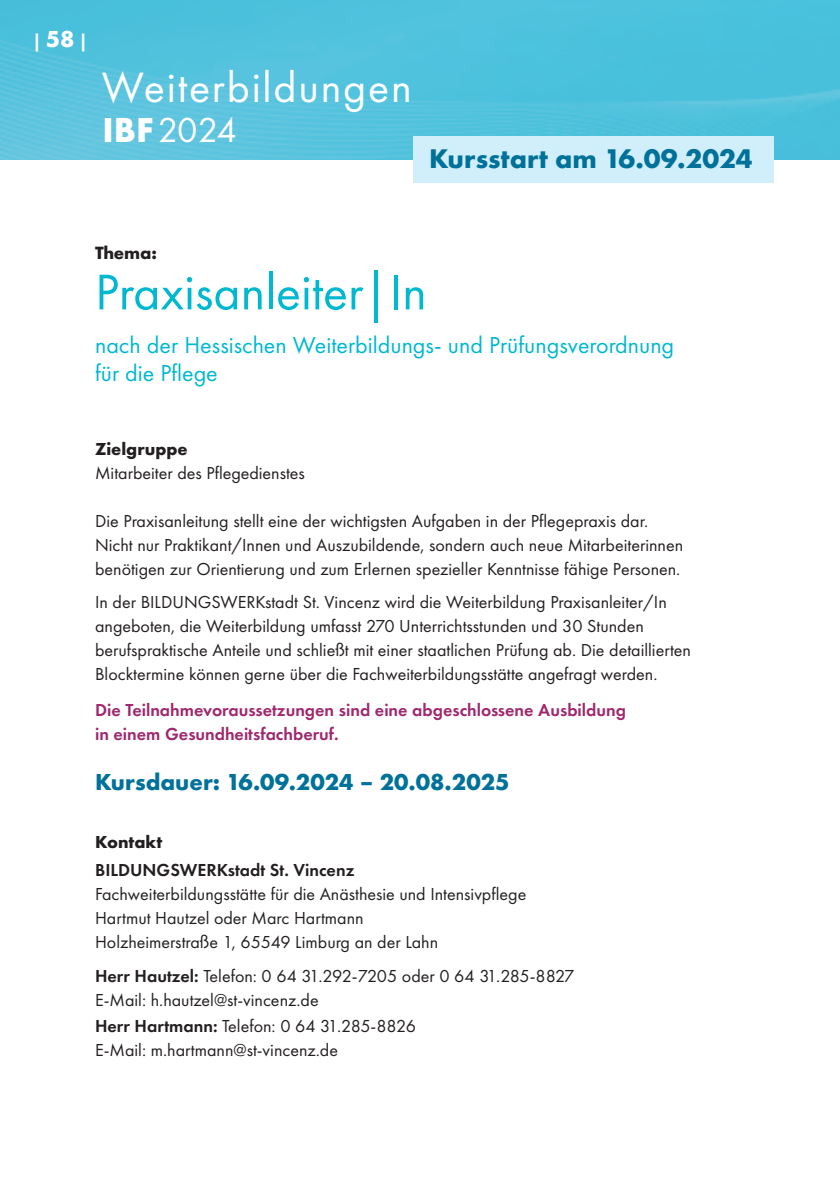
<style>
.page{position:relative;width:840px;height:1191px;background:#fff}
.page>*{position:absolute;margin:0;border:0;box-sizing:border-box;transform-origin:0 0}
.t1{font:52px "Futura PT";color:#00b8d0}
.t2{font:44px "Futura PT";letter-spacing:.04em;color:#fff}
.t3{font:36px "Futura PT";color:#fff}
.t4{font:700 28px "Futura PT";color:#007199}
.t5{font:24px/28px "Futura PT";color:#00b8d0}
.t6{font:700 24px "Futura PT";color:#007199}
.t7{font:700 18.4px "Futura PT";letter-spacing:-.01em;color:#231f20}
.t8{font:18px/24px "Futura PT";color:#231f20}
.t9{font:600 18px/24px "Futura PT";color:#9f286e}
.t10{font:600 18px "Futura PT";color:#231f20}
.t11{font:700 18px "Futura PT";color:#231f20}
.t12{font:700 18px "Futura PT";color:#fff}
.s1{font-size:24px}
.s2{font-weight:700}
.s3{font-weight:600}
</style>
<div class="page">
<img style="left:0;top:0;width:839px;height:160px">
<div style="left:412px;top:136px;width:361px;height:47px;background:#d1eefb"></div>
<p class="t12" style="left:33px;top:29px;width:57px">| <span class="s1">58</span> |</p>
<h2 class="t2" style="left:102px;top:61px;width:311px">Weiterbildungen</h2>
<h3 class="t3" style="left:102px;top:108px;width:136px"><span class="s2">IBF</span> 2024</h3>
<h3 class="t4" style="left:429px;top:140px;width:325px">Kursstart am 16.09.2024</h3>
<p class="t7" style="left:95px;top:241px;width:64px">Thema:</p>
<h1 class="t1" style="left:95px;top:261px;width:333px">Praxisanleiter|In</h1>
<h3 class="t5" style="left:95px;top:331px;width:580px">nach der Hessischen Weiterbildungs- und Prüfungsverordnung für die Pflege</h3>
<p class="t11" style="left:95px;top:438px;width:94px">Zielgruppe</p>
<p class="t8" style="left:95px;top:461px;width:211px">Mitarbeiter des Pflegedienstes</p>
<p class="t8" style="left:95px;top:509px;width:589px">Die Praxisanleitung stellt eine der wichtigsten Aufgaben in der Pflegepraxis dar.<br>Nicht nur Praktikant/Innen und Auszubildende, sondern auch neue Mitarbeiterinnen benötigen zur Orientierung und zum Erlernen spezieller Kenntnisse fähige Personen.</p>
<p class="t8" style="left:95px;top:589px;width:597px">In der BILDUNGSWERKstadt St. Vincenz wird die Weiterbildung Praxisanleiter/In angeboten, die Weiterbildung umfasst 270 Unterrichtsstunden und 30 Stunden berufspraktische Anteile und schließt mit einer staatlichen Prüfung ab. Die detaillierten Blocktermine können gerne über die Fachweiterbildungsstätte angefragt werden.</p>
<p class="t9" style="left:95px;top:697px;width:532px">Die Teilnahmevoraussetzungen sind eine abgeschlossene Ausbildung in einem Gesundheitsfachberuf.</p>
<h3 class="t6" style="left:95px;top:766px;width:416px">Kursdauer: 16.09.2024 – 20.08.2025</h3>
<p class="t11" style="left:95px;top:830px;width:69px">Kontakt</p>
<p class="t10" style="left:95px;top:858px;width:261px">BILDUNGSWERKstadt St. Vincenz</p>
<p class="t8" style="left:95px;top:881px;width:432px">Fachweiterbildungsstätte für die Anästhesie und Intensivpflege<br>Hartmut Hautzel oder Marc Hartmann<br>Holzheimerstraße 1, 65549 Limburg an der Lahn</p>
<p class="t8" style="left:95px;top:963px;width:480px"><span class="s3">Herr Hautzel:</span> Telefon: 0 64 31.292-7205 oder 0 64 31.285-8827<br>E-Mail: h.hautzel@st-vincenz.de</p>
<p class="t8" style="left:95px;top:1013px;width:322px"><span class="s3">Herr Hartmann:</span> Telefon: 0 64 31.285-8826<br>E-Mail: m.hartmann@st-vincenz.de</p>
</div>
